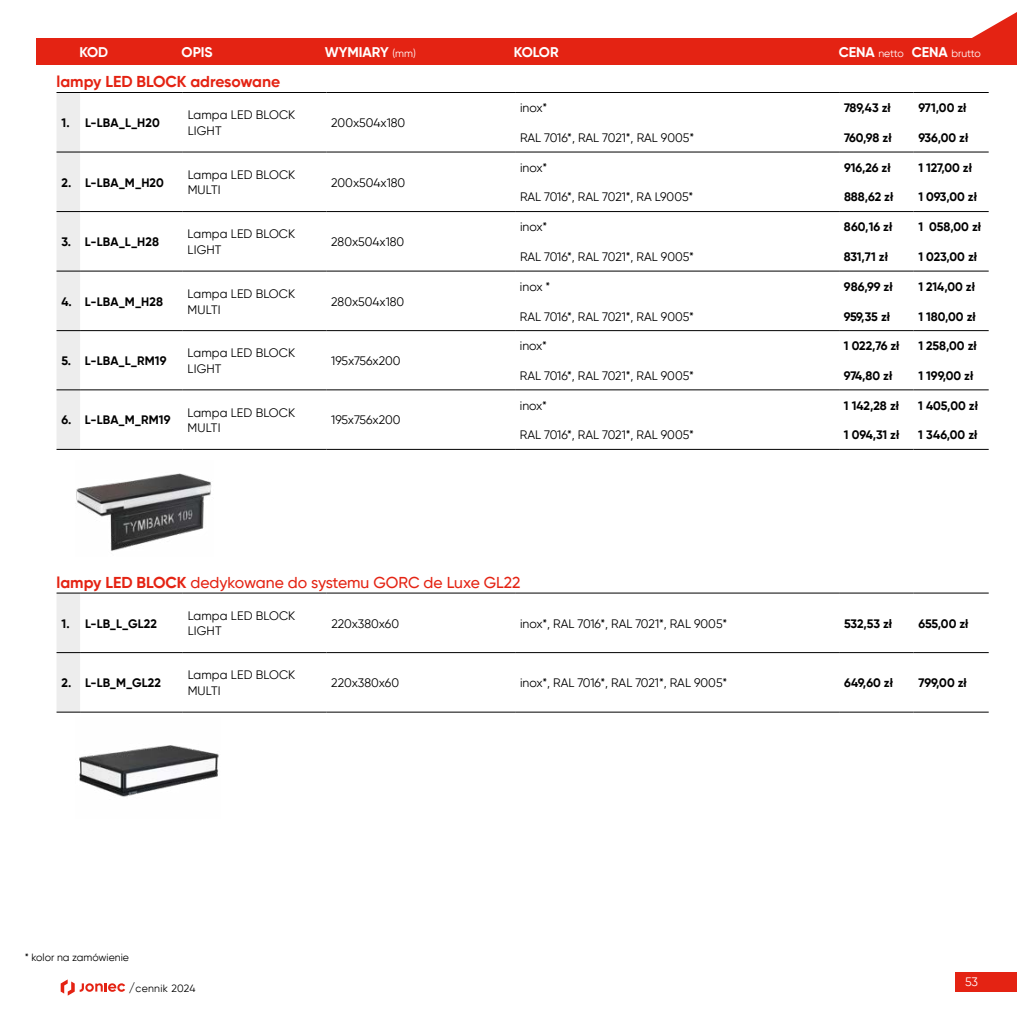
<style>
.page{position:relative;width:1017px;height:1017px;background:#fff}
.page>*{position:absolute;margin:0;border:0;box-sizing:border-box;transform-origin:0 0}
.t1{font:500 15.75px "Gilroy";color:#e42313}
.t2{font:700 15.75px "Gilroy";color:#e42313}
.t3{font:700 14px "Gilroy";color:#fff}
.t4{font:12.25px/15.8px "Gilroy";color:#000}
.t5{font:700 12.25px "Gilroy";color:#000}
.t6{font:12.25px "Gilroy";color:#fff}
.t7{font:10.5px "Gilroy";letter-spacing:-.015em;color:#fff}
.t8{font:10.5px "Gilroy";color:#000}
.t9{font:10.5px "Gilroy";letter-spacing:.025em;color:#000}
.s1{font-weight:400;font-size:10.5px}
.s2{font-weight:700;font-size:14px}
.s3{font-weight:700}
.s4{font-size:12.25px}
</style>
<div class="page">
<svg style="left:61px;top:979px;width:64px;height:17px"></svg>
<div style="left:955px;top:972px;width:62px;height:20px;background:#e42313"></div>
<img style="left:76px;top:473px;width:136px;height:78px">
<hr style="left:80px;top:211px;width:103px;height:1px;background:#000">
<hr style="left:183px;top:211px;width:143px;height:1px;background:#000">
<hr style="left:326px;top:211px;width:189px;height:1px;background:#000">
<hr style="left:515px;top:211px;width:324px;height:1px;background:#000">
<hr style="left:839px;top:211px;width:74px;height:1px;background:#000">
<hr style="left:913px;top:211px;width:76px;height:1px;background:#000">
<hr style="left:80px;top:271px;width:103px;height:1px;background:#000">
<hr style="left:183px;top:271px;width:143px;height:1px;background:#000">
<hr style="left:326px;top:271px;width:189px;height:1px;background:#000">
<hr style="left:515px;top:271px;width:324px;height:1px;background:#000">
<hr style="left:839px;top:271px;width:74px;height:1px;background:#000">
<hr style="left:913px;top:271px;width:76px;height:1px;background:#000">
<hr style="left:80px;top:330px;width:103px;height:1px;background:#000">
<hr style="left:183px;top:330px;width:143px;height:1px;background:#000">
<hr style="left:326px;top:330px;width:189px;height:1px;background:#000">
<hr style="left:515px;top:330px;width:324px;height:1px;background:#000">
<hr style="left:839px;top:330px;width:74px;height:1px;background:#000">
<hr style="left:913px;top:330px;width:76px;height:1px;background:#000">
<hr style="left:80px;top:389px;width:103px;height:1px;background:#000">
<hr style="left:183px;top:389px;width:143px;height:1px;background:#000">
<hr style="left:326px;top:389px;width:189px;height:1px;background:#000">
<hr style="left:515px;top:389px;width:324px;height:1px;background:#000">
<hr style="left:839px;top:389px;width:74px;height:1px;background:#000">
<hr style="left:913px;top:389px;width:76px;height:1px;background:#000">
<hr style="left:80px;top:449px;width:103px;height:1px;background:#000">
<hr style="left:183px;top:449px;width:143px;height:1px;background:#000">
<hr style="left:326px;top:449px;width:189px;height:1px;background:#000">
<hr style="left:515px;top:449px;width:324px;height:1px;background:#000">
<hr style="left:839px;top:449px;width:74px;height:1px;background:#000">
<hr style="left:913px;top:449px;width:76px;height:1px;background:#000">
<hr style="left:80px;top:92px;width:103px;height:1px;background:#000">
<hr style="left:183px;top:92px;width:143px;height:1px;background:#000">
<hr style="left:326px;top:92px;width:189px;height:1px;background:#000">
<hr style="left:515px;top:92px;width:324px;height:1px;background:#000">
<hr style="left:839px;top:92px;width:74px;height:1px;background:#000">
<hr style="left:913px;top:92px;width:76px;height:1px;background:#000">
<div style="left:57px;top:92px;width:23px;height:358px;background:#ededed"></div>
<hr style="left:80px;top:152px;width:103px;height:1px;background:#000">
<hr style="left:183px;top:152px;width:143px;height:1px;background:#000">
<hr style="left:326px;top:152px;width:189px;height:1px;background:#000">
<hr style="left:515px;top:152px;width:324px;height:1px;background:#000">
<hr style="left:839px;top:152px;width:74px;height:1px;background:#000">
<hr style="left:913px;top:152px;width:76px;height:1px;background:#000">
<svg style="left:972px;top:12px;width:45px;height:26px"></svg>
<div style="left:37px;top:38px;width:980px;height:27px;background:#e42313"></div>
<hr style="left:80px;top:712px;width:103px;height:1px;background:#000">
<hr style="left:183px;top:712px;width:143px;height:1px;background:#000">
<hr style="left:326px;top:712px;width:189px;height:1px;background:#000">
<hr style="left:515px;top:712px;width:324px;height:1px;background:#000">
<hr style="left:839px;top:712px;width:74px;height:1px;background:#000">
<hr style="left:913px;top:712px;width:76px;height:1px;background:#000">
<hr style="left:80px;top:593px;width:103px;height:1px;background:#000">
<hr style="left:183px;top:593px;width:143px;height:1px;background:#000">
<hr style="left:326px;top:593px;width:189px;height:1px;background:#000">
<hr style="left:515px;top:593px;width:324px;height:1px;background:#000">
<hr style="left:839px;top:593px;width:74px;height:1px;background:#000">
<hr style="left:913px;top:593px;width:76px;height:1px;background:#000">
<div style="left:57px;top:593px;width:23px;height:120px;background:#ededed"></div>
<hr style="left:80px;top:652px;width:103px;height:1px;background:#000">
<hr style="left:183px;top:652px;width:143px;height:1px;background:#000">
<hr style="left:326px;top:652px;width:189px;height:1px;background:#000">
<hr style="left:515px;top:652px;width:324px;height:1px;background:#000">
<hr style="left:839px;top:652px;width:74px;height:1px;background:#000">
<hr style="left:913px;top:652px;width:76px;height:1px;background:#000">
<img style="left:79px;top:745px;width:140px;height:52px">
<p class="t3" style="left:79px;top:43px;width:30px">KOD</p>
<p class="t3" style="left:182px;top:43px;width:33px">OPIS</p>
<p class="t3" style="left:325px;top:43px;width:93px">WYMIARY <span class="s1">(mm)</span></p>
<p class="t3" style="left:514px;top:43px;width:46px">KOLOR</p>
<p class="t7" style="left:839px;top:47px;width:144px"><span class="s2">CENA</span> netto <span class="s2">CENA</span> brutto</p>
<p class="t2" style="left:57px;top:72px;width:225px">lampy LED BLOCK adresowane</p>
<p class="t5" style="left:61px;top:115px;width:100px">1. L-LBA_L_H20</p>
<p class="t4" style="left:188px;top:107px;width:109px">Lampa LED BLOCK<br>LIGHT</p>
<p class="t4" style="left:331px;top:115px;width:76px">200x504x180</p>
<p class="t5" style="left:61px;top:175px;width:104px">2. L-LBA_M_H20</p>
<p class="t4" style="left:188px;top:166px;width:109px">Lampa LED BLOCK<br>MULTI</p>
<p class="t4" style="left:331px;top:174px;width:76px">200x504x180</p>
<p class="t5" style="left:61px;top:234px;width:99px">3. L-LBA_L_H28</p>
<p class="t4" style="left:188px;top:226px;width:109px">Lampa LED BLOCK<br>LIGHT</p>
<p class="t4" style="left:331px;top:234px;width:75px">280x504x180</p>
<p class="t5" style="left:61px;top:294px;width:103px">4. L-LBA_M_H28</p>
<p class="t4" style="left:188px;top:285px;width:109px">Lampa LED BLOCK<br>MULTI</p>
<p class="t4" style="left:331px;top:293px;width:75px">280x504x180</p>
<p class="t5" style="left:61px;top:353px;width:107px">5. L-LBA_L_RM19</p>
<p class="t4" style="left:188px;top:345px;width:109px">Lampa LED BLOCK<br>LIGHT</p>
<p class="t4" style="left:331px;top:353px;width:71px">195x756x200</p>
<p class="t5" style="left:61px;top:412px;width:111px">6. L-LBA_M_RM19</p>
<p class="t4" style="left:188px;top:404px;width:109px">Lampa LED BLOCK<br>MULTI</p>
<p class="t4" style="left:331px;top:412px;width:71px">195x756x200</p>
<p class="t4" style="left:520px;top:100px;width:29px">inox*</p>
<p class="t5" style="left:844px;top:100px;width:48px">789,43 zł</p>
<p class="t5" style="left:918px;top:100px;width:50px">971,00 zł</p>
<p class="t4" style="left:520px;top:130px;width:176px">RAL 7016*, RAL 7021*, RAL 9005*</p>
<p class="t5" style="left:844px;top:130px;width:49px">760,98 zł</p>
<p class="t5" style="left:918px;top:130px;width:51px">936,00 zł</p>
<p class="t4" style="left:520px;top:159px;width:29px">inox*</p>
<p class="t5" style="left:844px;top:160px;width:48px">916,26 zł</p>
<p class="t5" style="left:918px;top:160px;width:55px">1 127,00 zł</p>
<p class="t4" style="left:520px;top:189px;width:175px">RAL 7016*, RAL 7021*, RA L9005*</p>
<p class="t5" style="left:844px;top:189px;width:51px">888,62 zł</p>
<p class="t5" style="left:918px;top:189px;width:60px">1 093,00 zł</p>
<p class="t4" style="left:520px;top:219px;width:29px">inox*</p>
<p class="t5" style="left:844px;top:219px;width:50px">860,16 zł</p>
<p class="t5" style="left:918px;top:219px;width:64px">1 058,00 zł</p>
<p class="t4" style="left:520px;top:249px;width:176px">RAL 7016*, RAL 7021*, RAL 9005*</p>
<p class="t5" style="left:844px;top:249px;width:45px">831,71 zł</p>
<p class="t5" style="left:918px;top:249px;width:60px">1 023,00 zł</p>
<p class="t4" style="left:520px;top:278px;width:32px">inox *</p>
<p class="t5" style="left:844px;top:279px;width:50px">986,99 zł</p>
<p class="t5" style="left:918px;top:279px;width:58px">1 214,00 zł</p>
<p class="t4" style="left:520px;top:308px;width:176px">RAL 7016*, RAL 7021*, RAL 9005*</p>
<p class="t5" style="left:844px;top:309px;width:48px">959,35 zł</p>
<p class="t5" style="left:918px;top:309px;width:59px">1 180,00 zł</p>
<p class="t4" style="left:520px;top:338px;width:29px">inox*</p>
<p class="t5" style="left:844px;top:338px;width:57px">1 022,76 zł</p>
<p class="t5" style="left:918px;top:338px;width:60px">1 258,00 zł</p>
<p class="t4" style="left:520px;top:368px;width:176px">RAL 7016*, RAL 7021*, RAL 9005*</p>
<p class="t5" style="left:844px;top:368px;width:50px">974,80 zł</p>
<p class="t5" style="left:918px;top:368px;width:56px">1 199,00 zł</p>
<p class="t4" style="left:520px;top:397px;width:29px">inox*</p>
<p class="t5" style="left:844px;top:398px;width:57px">1 142,28 zł</p>
<p class="t5" style="left:918px;top:398px;width:61px">1 405,00 zł</p>
<p class="t4" style="left:520px;top:427px;width:176px">RAL 7016*, RAL 7021*, RAL 9005*</p>
<p class="t5" style="left:844px;top:427px;width:57px">1 094,31 zł</p>
<p class="t5" style="left:918px;top:427px;width:61px">1 346,00 zł</p>
<p class="t1" style="left:57px;top:572px;width:466px"><span class="s3">lampy LED BLOCK</span> dedykowane do systemu GORC de Luxe GL22</p>
<p class="t5" style="left:62px;top:616px;width:97px">1. L-LB_L_GL22</p>
<p class="t4" style="left:188px;top:607px;width:109px">Lampa LED BLOCK<br>LIGHT</p>
<p class="t4" style="left:331px;top:615px;width:69px">220x380x60</p>
<p class="t4" style="left:520px;top:615px;width:209px">inox*, RAL 7016*, RAL 7021*, RAL 9005*</p>
<p class="t5" style="left:844px;top:616px;width:50px">532,53 zł</p>
<p class="t5" style="left:918px;top:616px;width:52px">655,00 zł</p>
<p class="t5" style="left:61px;top:675px;width:101px">2. L-LB_M_GL22</p>
<p class="t4" style="left:188px;top:667px;width:109px">Lampa LED BLOCK<br>MULTI</p>
<p class="t4" style="left:331px;top:675px;width:69px">220x380x60</p>
<p class="t4" style="left:520px;top:675px;width:209px">inox*, RAL 7016*, RAL 7021*, RAL 9005*</p>
<p class="t5" style="left:844px;top:675px;width:50px">649,60 zł</p>
<p class="t5" style="left:918px;top:675px;width:50px">799,00 zł</p>
<p class="t8" style="left:25px;top:951px;width:106px">* kolor na zamówienie</p>
<p class="t9" style="left:129px;top:982px;width:68px"><span class="s4">/</span>cennik 2024</p>
<p class="t6" style="left:965px;top:975px;width:14px">53</p>
</div>
